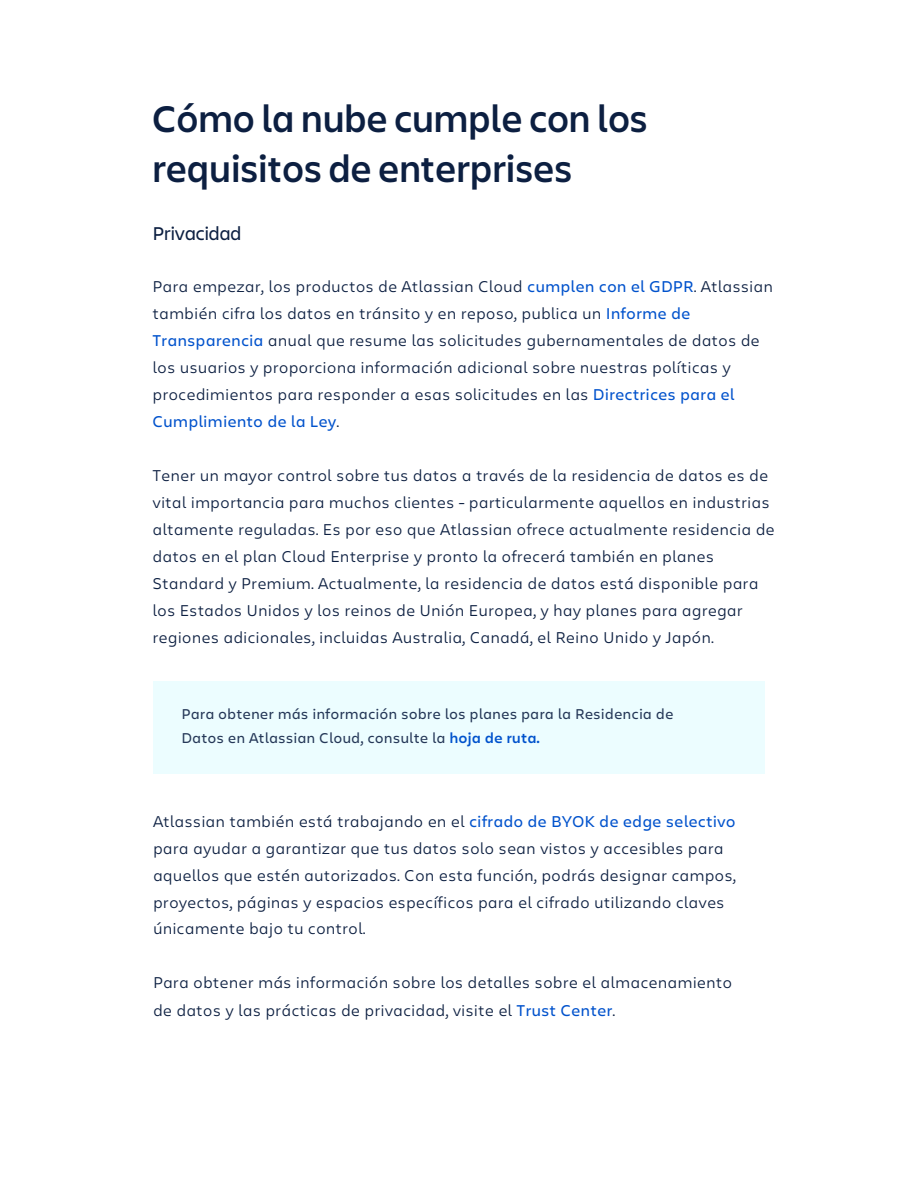
<style>
.page{position:relative;width:918px;height:1188px;background:#fff}
.page>*{position:absolute;margin:0;border:0;box-sizing:border-box;transform-origin:0 0}
.t1{font:600 39px/49.9px "Charlie Display";letter-spacing:.01em;color:#0c1f41}
.t2{font:19.5px "Charlie Display";color:#0c1f41}
.t3{font:300 16.5px/27px "Charlie Text";color:#0c1f41}
.t4{font:15px/24px "Charlie Text";color:#253858}
.s1{font-weight:400;color:#0052cc}
.s2{font-weight:600;color:#0052cc}
</style>
<div class="page">
<div style="left:153px;top:681px;width:612px;height:93px;background:#ecfdff"></div>
<h1 class="t1" style="left:153px;top:92px;width:496px">Cómo la nube cumple con los requisitos de enterprises</h1>
<p class="t2" style="left:153px;top:219px;width:90px">Privacidad</p>
<p class="t3" style="left:153px;top:272px;width:622px">Para empezar, los productos de Atlassian Cloud <span class="s1">cumplen con el GDPR</span>. Atlassian también cifra los datos en tránsito y en reposo, publica un <span class="s1">Informe de Transparencia</span> anual que resume las solicitudes gubernamentales de datos de los usuarios y proporciona información adicional sobre nuestras políticas y procedimientos para responder a esas solicitudes en las <span class="s1">Directrices para el Cumplimiento de la Ley</span>.</p>
<p class="t3" style="left:153px;top:461px;width:624px">Tener un mayor control sobre tus datos a través de la residencia de datos es de vital importancia para muchos clientes - particularmente aquellos en industrias altamente reguladas. Es por eso que Atlassian ofrece actualmente residencia de datos en el plan Cloud Enterprise y pronto la ofrecerá también en planes Standard y Premium. Actualmente, la residencia de datos está disponible para los Estados Unidos y los reinos de Unión Europea, y hay planes para agregar regiones adicionales, incluidas Australia, Canadá, el Reino Unido y Japón.</p>
<p class="t4" style="left:182px;top:701px;width:494px">Para obtener más información sobre los planes para la Residencia de<br>Datos en Atlassian Cloud, consulte la <span class="s2">hoja de ruta.</span></p>
<p class="t3" style="left:153px;top:807px;width:585px">Atlassian también está trabajando en el <span class="s1">cifrado de BYOK de edge selectivo </span>para ayudar a garantizar que tus datos solo sean vistos y accesibles para aquellos que estén autorizados. Con esta función, podrás designar campos, proyectos, páginas y espacios específicos para el cifrado utilizando claves únicamente bajo tu control.</p>
<p class="t3" style="left:153px;top:968px;width:581px">Para obtener más información sobre los detalles sobre el almacenamiento de datos y las prácticas de privacidad, visite el <span class="s1">Trust Center</span>.</p>
</div>
